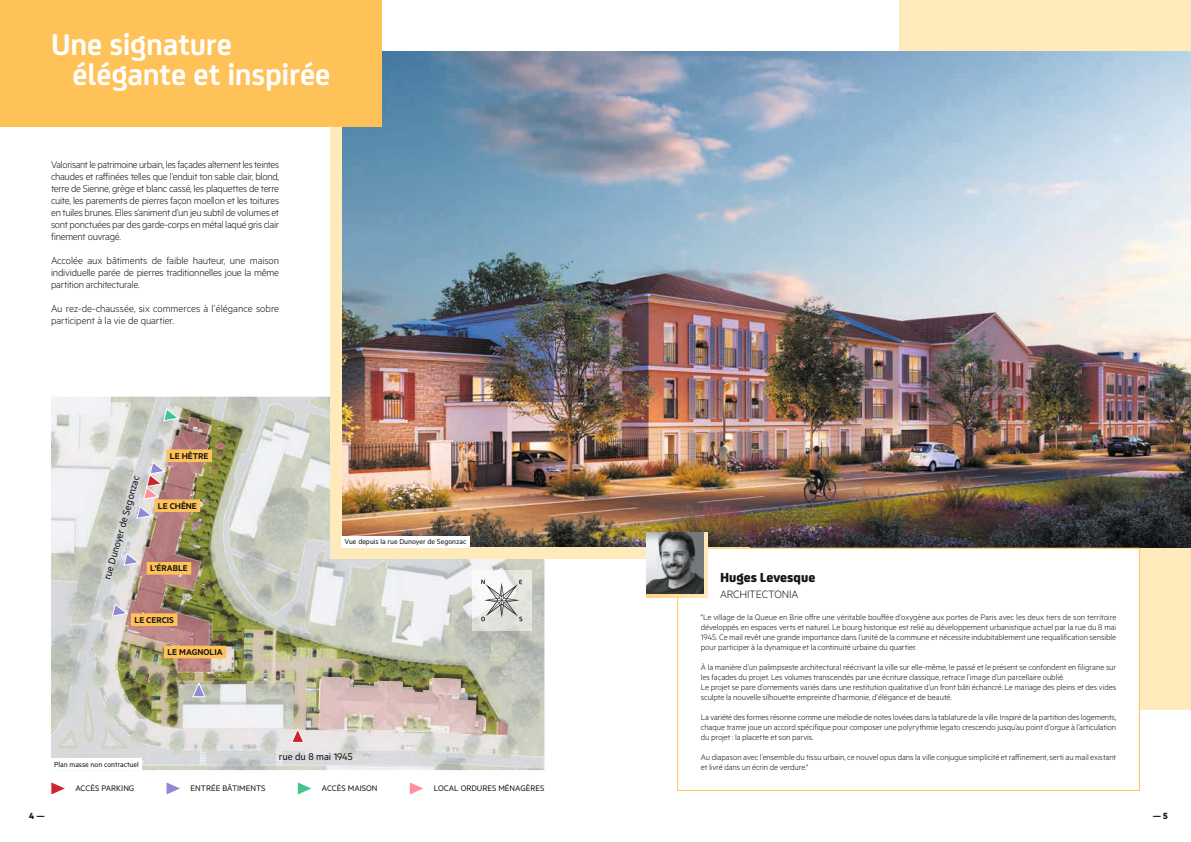
<style>
.page{position:relative;width:1191px;height:842px;background:#fff}
.page>*{position:absolute;margin:0;border:0;box-sizing:border-box;transform-origin:0 0}
.t1{font:700 32px/30px "Nexity";letter-spacing:-.005em;color:#fff}
.t2{font:800 14px "Nexity";color:#151616}
.t3{font:300 12px "Metric";letter-spacing:-.015em;color:#151616}
.t4{font:300 11px/12px "Metric";letter-spacing:-.02em;color:#151616;text-align:justify}
.t5{font:11px "Metric";letter-spacing:-.005em;color:#151616}
.t6{font:700 10px "Metric";color:#151616}
.t7{font:600 9.5px "Metric";color:#151616}
.t8{font:9.1px "Metric";color:#151616}
.t9{font:300 9px/10px "Metric";letter-spacing:-.01em;color:#151616;text-align:justify}
.t10{font:8px "Metric";color:#151616}
</style>
<div class="page">
<img style="left:51px;top:397px;width:493px;height:373px">
<img style="left:472px;top:570px;width:59px;height:60px">
<svg style="left:481px;top:580px;width:41px;height:41px"></svg>
<svg style="left:163px;top:408px;width:17px;height:13px"></svg>
<svg style="left:192px;top:682px;width:14px;height:15px"></svg>
<svg style="left:112px;top:603px;width:16px;height:14px"></svg>
<svg style="left:123px;top:552px;width:17px;height:14px"></svg>
<svg style="left:136px;top:506px;width:17px;height:13px"></svg>
<svg style="left:143px;top:461px;width:23px;height:39px"></svg>
<svg style="left:291px;top:727px;width:13px;height:16px"></svg>
<div style="left:167px;top:450px;width:44px;height:12px;background:#ffc258"></div>
<div style="left:155px;top:500px;width:45px;height:11px;background:#ffc258"></div>
<div style="left:155px;top:500px;width:45px;height:12px;border:1px solid #ffc258"></div>
<div style="left:147px;top:562px;width:44px;height:12px;background:#ffc258"></div>
<div style="left:132px;top:614px;width:45px;height:11px;background:#ffc258"></div>
<div style="left:131px;top:614px;width:46px;height:12px;border:1px solid #ffc258"></div>
<div style="left:164px;top:646px;width:62px;height:12px;background:#ffc258"></div>
<img style="left:318px;top:677px;width:134px;height:55px">
<img style="left:452px;top:679px;width:34px;height:54px">
<div style="left:899px;top:0;width:292px;height:710px;background:#ffeabb"></div>
<img style="left:341px;top:51px;width:850px;height:497px">
<div style="left:330px;top:51px;width:11px;height:508px;background:#ffeabb"></div>
<div style="left:330px;top:548px;width:420px;height:11px;background:#ffeabb"></div>
<div style="left:341px;top:536px;width:128px;height:12px;background:#fff"></div>
<div style="left:0;top:0;width:381px;height:127px;background:#ffc258"></div>
<div style="left:677px;top:548px;width:462px;height:242px;background:#fff"></div>
<div style="left:677px;top:548px;width:463px;height:243px;border:1px solid #ffc258"></div>
<div style="left:646px;top:532px;width:62px;height:66px;background:linear-gradient(to right,#ffd17f,#ffe9b9)"></div>
<img style="left:646px;top:532px;width:57px;height:61px">
<svg style="left:50px;top:782px;width:15px;height:13px"></svg>
<svg style="left:166px;top:782px;width:14px;height:12px"></svg>
<svg style="left:409px;top:782px;width:14px;height:13px"></svg>
<div style="left:51px;top:759px;width:91px;height:11px;background:#fff"></div>
<svg style="left:297px;top:782px;width:14px;height:13px"></svg>
<h1 class="t1" style="left:73px;top:27px;width:259px;text-indent:-22px">Une signature élégante et inspirée</h1>
<p class="t4" style="left:51px;top:158px;width:230px">Valorisant le patrimoine urbain, les façades alternent les teintes chaudes et raffinées telles que l’enduit ton sable clair, blond, terre de Sienne, grège et blanc cassé, les plaquettes de terre cuite, les parements de pierres façon moellon et les toitures en tuiles brunes. Elles s’animent d’un jeu subtil de volumes et sont ponctuées par des garde-corps en métal laqué gris clair finement ouvragé.</p>
<p class="t4" style="left:51px;top:254px;width:230px">Accolée aux bâtiments de faible hauteur, une maison individuelle parée de pierres traditionnelles joue la même partition architecturale.</p>
<p class="t4" style="left:51px;top:302px;width:230px">Au rez-de-chaussée, six commerces à l’élégance sobre participent à la vie de quartier.</p>
<p class="t5" style="left:101px;top:578px;width:109px;rotate:-74deg">rue Dunoyer de Segonzac</p>
<p class="t7" style="left:170px;top:450px;width:40px">LE HÊTRE</p>
<p class="t7" style="left:158px;top:500px;width:40px">LE CHÊNE</p>
<p class="t7" style="left:150px;top:563px;width:39px">L'ÉRABLE</p>
<p class="t7" style="left:135px;top:614px;width:41px">LE CERCIS</p>
<p class="t7" style="left:167px;top:646px;width:57px">LE MAGNOLIA</p>
<p class="t10" style="left:54px;top:760px;width:86px">Plan masse non contractuel</p>
<p class="t10" style="left:344px;top:537px;width:123px">Vue depuis la rue Dunoyer de Segonzac</p>
<p class="t5" style="left:279px;top:750px;width:75px">rue du 8 mai 1945</p>
<p class="t8" style="left:75px;top:783px;width:60px">ACCÈS PARKING</p>
<p class="t8" style="left:191px;top:783px;width:77px">ENTRÉE BÂTIMENTS</p>
<p class="t8" style="left:434px;top:783px;width:112px">LOCAL ORDURES MÉNAGÈRES</p>
<p class="t8" style="left:322px;top:783px;width:57px">ACCÈS MAISON</p>
<h2 class="t2" style="left:720px;top:566px;width:97px">Huges Levesque</h2>
<h3 class="t3" style="left:720px;top:587px;width:80px">ARCHITECTONIA</h3>
<p class="t9" style="left:701px;top:612px;width:417px">"Le village de la Queue en Brie offre une véritable bouffée d’oxygène aux portes de Paris avec les deux tiers de son territoire développés en espaces verts et naturel. Le bourg historique est relié au développement urbanistique actuel par la rue du 8 mai 1945. Ce mail revêt une grande importance dans l’unité de la commune et nécessite indubitablement une requalification sensible pour participer à la dynamique et la continuité urbaine du quartier.</p>
<p class="t9" style="left:701px;top:662px;width:417px;text-align:left">À la manière d’un palimpseste architectural réécrivant la ville sur elle-même, le passé et le présent se confondent en filigrane sur les façades du projet. Les volumes transcendés par une écriture classique, retrace l’image d’un parcellaire oublié.<br>Le projet se pare d’ornements variés dans une restitution qualitative d’un front bâti échancré. Le mariage des pleins et des vides sculpte la nouvelle silhouette empreinte d’harmonie, d’élégance et de beauté.</p>
<p class="t9" style="left:701px;top:712px;width:417px">La variété des formes résonne comme une mélodie de notes lovées dans la tablature de la ville. Inspiré de la partition des logements, chaque trame joue un accord spécifique pour composer une polyrythmie legato crescendo jusqu’au point d’orgue à l’articulation du projet : la placette et son parvis.</p>
<p class="t9" style="left:701px;top:752px;width:417px">Au diapason avec l’ensemble du tissu urbain, ce nouvel opus dans la ville conjugue simplicité et raffinement, serti au mail existant et livré dans un écrin de verdure."</p>
<p class="t6" style="left:29px;top:809px;width:17px">4 —</p>
<p class="t6" style="left:1152px;top:809px;width:16px">— 5</p>
</div>
